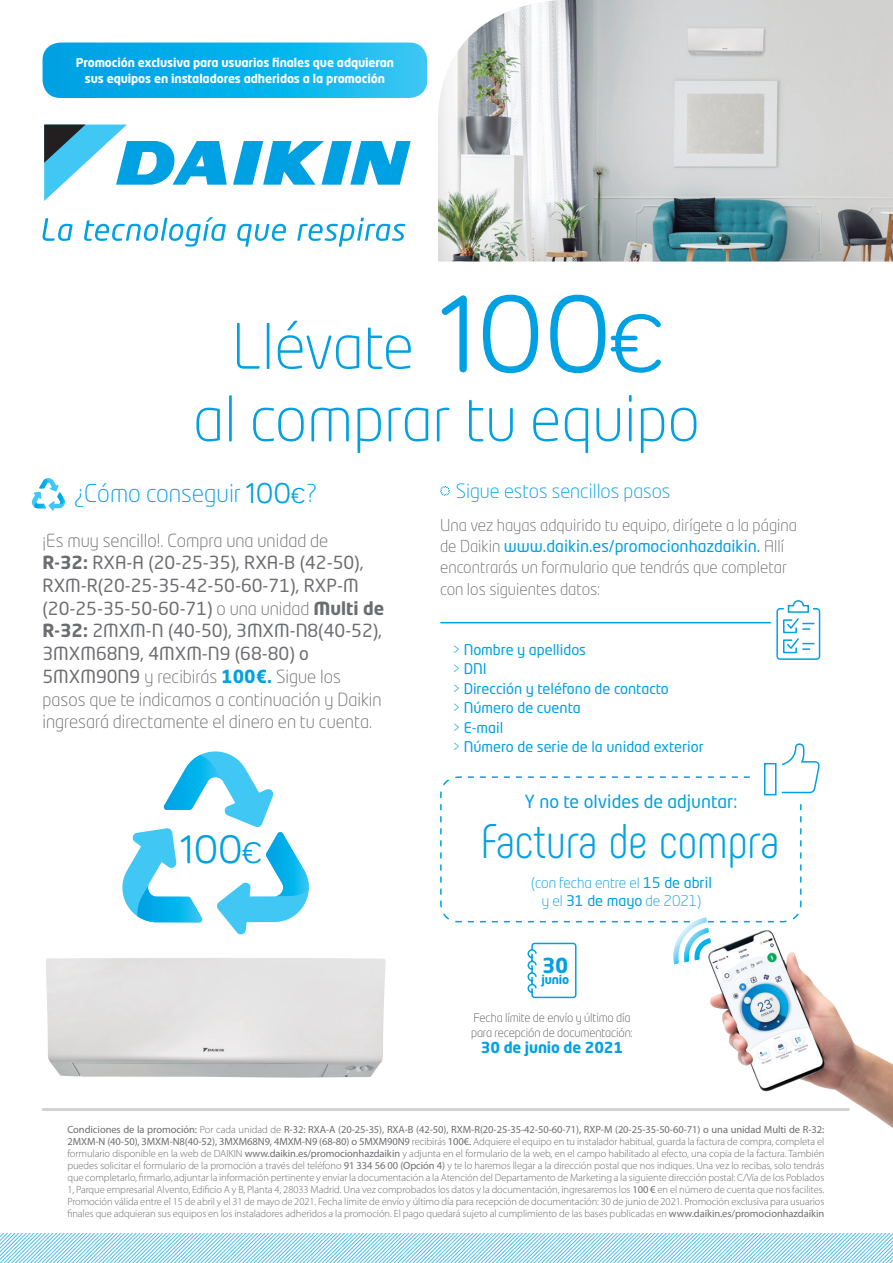
<style>
.page{position:relative;width:893px;height:1263px;background:#fff}
.page>*{position:absolute;margin:0;border:0;box-sizing:border-box;transform-origin:0 0}
.t1{font:111.9px "Bariol";color:#00a1e3}
.t2{font:300 61.65px/72.4px "Neo Tech Std";color:#00a1e3}
.t3{font:300 48.6px "Phenomena";color:#00a1e3}
.t4{font:40.8px "Bariol";color:#00a1e3}
.t5{font:29.55px "Bariol";color:#00a1e3}
.t6{font:300 24.3px "Neo Tech Std";color:#00a1e3}
.t7{font:700 20.55px "Neo Tech Std";color:#00a1e3}
.t8{font:300 19.5px "Neo Tech Std";color:#00a1e3}
.t9{font:17.85px/22.6px "Neo Tech Std";color:#6c6d70}
.t10{font:17.85px "Neo Tech Std";color:#00a1e3}
.t11{font:300 16.2px/21.1px "Neo Tech Std";color:#6c6d70}
.t12{font:700 15px "Neo Tech Std";letter-spacing:-.01em;color:#00a1e3}
.t13{font:14.55px/19.5px "Neo Tech Std";color:#00a1e3}
.t14{font:300 14.55px/17.5px "Neo Tech Std";color:#00a1e3;text-align:center}
.t15{font:700 12px/16.5px "Neo Tech Std";letter-spacing:-.01em;color:#fff;text-align:center}
.t16{font:300 12px/15px "Neo Tech Std";letter-spacing:-.01em;color:#57585a}
.t17{font:700 12px "Neo Tech Std";letter-spacing:-.01em;color:#00a1e3}
.t18{font:300 10.5px/12px "Myriad Pro";letter-spacing:-.005em;color:#6c6d70;text-align:justify}
.s1{font-size:83.85px}
.s2{font-size:22.2px}
.s3{font-weight:300}
.s4{font-weight:700}
.s5{font-weight:700;color:#00a1e3}
.s6{font-size:30.6px}
.s7{font-weight:400;color:#00a1e3}
.s8{font-weight:400}
</style>
<div class="page">
<img style="left:438px;top:0;width:455px;height:261px">
<svg style="left:31px;top:478px;width:34px;height:33px"></svg>
<hr style="left:43px;top:1108px;width:805px;height:3px;background:#d1d2d4">
<svg style="left:0;top:1233px;width:893px;height:30px"></svg>
<svg style="left:440px;top:776px;width:28px;height:147px"></svg>
<hr style="left:441px;top:622px;width:330px;height:1px;background:#00a1e3">
<div style="left:776px;top:608px;width:44px;height:52px;border:2px solid #00a1e3;border-radius:3px"></div>
<svg style="left:782px;top:600px;width:32px;height:54px"></svg>
<svg style="left:465px;top:744px;width:355px;height:151px"></svg>
<svg style="left:440px;top:486px;width:10px;height:10px"></svg>
<svg style="left:233px;top:141px;width:178px;height:44px"></svg>
<svg style="left:44px;top:125px;width:183px;height:76px"></svg>
<svg style="left:43px;top:217px;width:362px;height:30px"></svg>
<svg style="left:468px;top:918px;width:233px;height:81px"></svg>
<img style="left:701px;top:883px;width:192px;height:245px">
<svg style="left:122px;top:751px;width:187px;height:184px"></svg>
<svg style="left:43px;top:43px;width:384px;height:55px;background:#0eb3eb"></svg>
<img style="left:46px;top:958px;width:340px;height:120px">
<p class="t15" style="left:76px;top:54px;width:320px">Promoción exclusiva para usuarios finales que adquieran sus equipos en instaladores adheridos a la promoción</p>
<h1 class="t1" style="left:438px;top:258px;width:228px">100<span class="s1">€</span></h1>
<h2 class="t2" style="left:193px;top:309px;width:508px;text-indent:39px">Llévate<br>al comprar tu equipo</h2>
<h3 class="t5" style="left:246px;top:473px;width:61px">100<span class="s2">€</span></h3>
<h3 class="t6" style="left:74px;top:479px;width:169px">¿Cómo conseguir</h3>
<h3 class="t6" style="left:307px;top:479px;width:12px">?</h3>
<p class="t9" style="left:43px;top:528px;width:343px"><span class="s3">¡Es muy sencillo!. Compra una unidad de<br></span><span class="s4">R-32:</span> RXA-A (20-25-35), RXA-B (42-50), RXM-R(20-25-35-42-50-60-71), RXP-M (20-25-35-50-60-71) <span class="s3">o una unidad</span> <span class="s4">Multi de R-32:</span> 2MXM-N (40-50), 3MXM-N8(40-52), 3MXM68N9, 4MXM-N9 (68-80) o 5MXM90N9 <span class="s3">y recibirás</span> <span class="s5">100€.</span> <span class="s3">Sigue los pasos que te indicamos a continuación y Daikin ingresará directamente el dinero en tu cuenta.</span></p>
<h3 class="t4" style="left:179px;top:821px;width:84px">100<span class="s6">€</span></h3>
<h3 class="t8" style="left:456px;top:480px;width:216px">Sigue estos sencillos pasos</h3>
<h3 class="t11" style="left:440px;top:515px;width:358px">Una vez hayas adquirido tu equipo, dirígete a la página de Daikin <span class="s7">www.daikin.es/promocionhazdaikin.</span> Allí encontrarás un formulario que tendrás que completar con los siguientes datos:</h3>
<h3 class="t13" style="left:452px;top:640px;width:254px"><span class="s3">&gt;</span> Nombre y apellidos<br><span class="s3">&gt;</span> DNI<br><span class="s3">&gt;</span> Dirección y teléfono de contacto<br><span class="s3">&gt;</span> Número de cuenta<br><span class="s3">&gt;</span> E-mail<br><span class="s3">&gt;</span> Número de serie de la unidad exterior</h3>
<h3 class="t10" style="left:524px;top:791px;width:214px">Y no te olvides de adjuntar:</h3>
<h3 class="t3" style="left:481px;top:813px;width:300px">Factura de compra</h3>
<h3 class="t14" style="left:531px;top:874px;width:182px">(con fecha entre el <span class="s8">15 de abril </span>y el <span class="s8">31 de mayo</span> de 2021)</h3>
<h3 class="t7" style="left:542px;top:952px;width:28px">30</h3>
<p class="t17" style="left:541px;top:972px;width:29px">junio</p>
<p class="t16" style="left:471px;top:1009px;width:163px">Fecha límite de envío y último día para recepción de documentación:</p>
<h3 class="t12" style="left:481px;top:1038px;width:144px">30 de junio de 2021</h3>
<p class="t18" style="left:67px;top:1123px;width:758px"><span class="s8">Condiciones de la promoción:</span> Por cada unidad de <span class="s8">R-32: RXA-A (20-25-35), RXA-B (42-50), RXM-R(20-25-35-42-50-60-71), RXP-M (20-25-35-50-60-71) o una unidad Multi de R-32:<br>2MXM-N (40-50), 3MXM-N8(40-52), 3MXM68N9, 4MXM-N9 (68-80) o 5MXM90N9</span> recibirás <span class="s8">100€.</span> Adquiere el equipo en tu instalador habitual, guarda la factura de compra, completa el formulario disponible en la web de DAIKIN <span class="s8">www.daikin.es/promocionhazdaikin</span> y adjunta en el formulario de la web, en el campo habilitado al efecto, una copia de la factura. También puedes solicitar el formulario de la promoción a través del teléfono <span class="s8">91 334 56 00 (Opción 4)</span> y te lo haremos llegar a la dirección postal que nos indiques. Una vez lo recibas, solo tendrás que completarlo, firmarlo, adjuntar la información pertinente y enviar la documentación a la Atención del Departamento de Marketing a la siguiente dirección postal: C/Vía de los Poblados 1, Parque empresarial Alvento, Edificio A y B, Planta 4, 28033 Madrid. Una vez comprobados los datos y la documentación, ingresaremos los <span class="s8">100 €</span> en el número de cuenta que nos facilites.<br>Promoción válida entre el 15 de abril y el 31 de mayo de 2021. Fecha límite de envío y último día para recepción de documentación: 30 de junio de 2021. Promoción exclusiva para usuarios finales que adquieran sus equipos en los instaladores adheridos a la promoción. El pago quedará sujeto al cumplimiento de las bases publicadas en <span class="s8">www.daikin.es/promocionhazdaikin</span></p>
</div>
